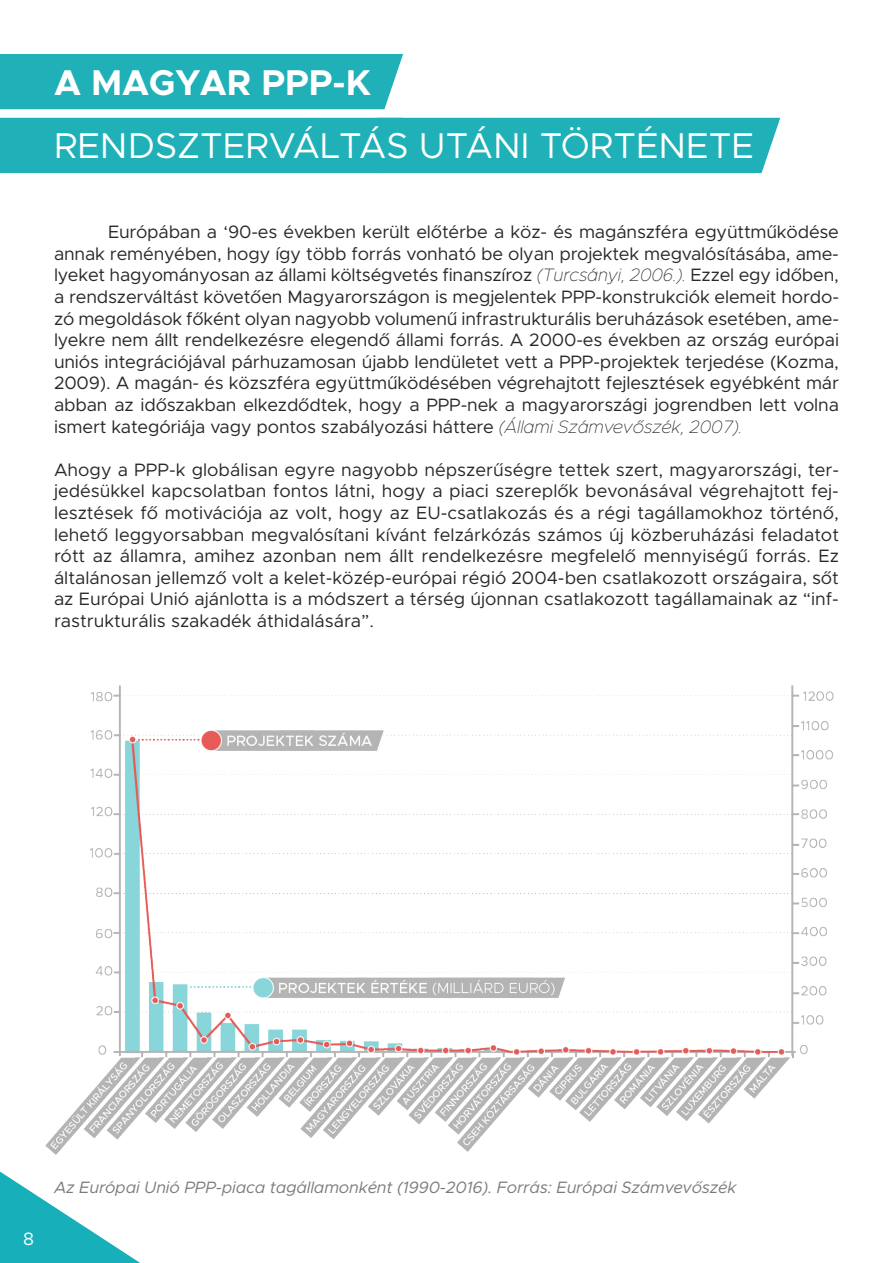
<style>
.page{position:relative;width:893px;height:1263px;background:#fff}
.page>*{position:absolute;margin:0;border:0;box-sizing:border-box;transform-origin:0 0}
.t1{font:36px "Metropolis";color:#fff}
.t2{font:700 36px "Metropolis";color:#fff}
.t3{font:18px/21.6px "Metropolis";letter-spacing:-.005em;color:#282827;text-align:justify}
.t4{font:18px "Metropolis";color:#fff}
.t5{font:italic 16.5px "Metropolis";letter-spacing:-.01em;color:#7c7b7b}
.s1{font-weight:100;font-style:italic}
</style>
<div class="page">
<svg style="left:0;top:1171px;width:140px;height:92px"></svg>
<img style="left:36px;top:685px;width:798px;height:492px">
<div style="left:0;top:54px;width:403px;height:55px;background:#1fb0b8"></div>
<div style="left:0;top:118px;width:780px;height:55px;background:#1fb0b8"></div>
<h1 class="t2" style="left:54px;top:60px;width:318px">A MAGYAR PPP-K</h1>
<h1 class="t1" style="left:54px;top:123px;width:702px">RENDSZTERVÁLTÁS UTÁNI TÖRTÉNETE</h1>
<p class="t3" style="left:54px;top:221px;width:786px;text-indent:54px">Európában a ‘90-es években került előtérbe a köz- és magánszféra együttműködése annak reményében, hogy így több forrás vonható be olyan projektek megvalósításába, ame&shy;lyeket hagyományosan az állami költségvetés finanszíroz <span class="s1">(Turcsányi, 2006.).</span> Ezzel egy időben, a rendszerváltást követően Magyarországon is megjelentek PPP-konstrukciók elemeit hordo&shy;zó megoldások főként olyan nagyobb volumenű infrastrukturális beruházások esetében, ame&shy;lyekre nem állt rendelkezésre elegendő állami forrás. A 2000-es években az ország európai uniós integrációjával párhuzamosan újabb lendületet vett a PPP-projektek terjedése (Kozma, 2009). A magán- és közszféra együttműködésében végrehajtott fejlesztések egyébként már abban az időszakban elkezdődtek, hogy a PPP-nek a magyarországi jogrendben lett volna ismert kategóriája vagy pontos szabályozási háttere <span class="s1">(Állami Számvevőszék, 2007).</span></p>
<p class="t3" style="left:54px;top:459px;width:786px">Ahogy a PPP-k globálisan egyre nagyobb népszerűségre tettek szert, magyarországi, ter&shy;jedésükkel kapcsolatban fontos látni, hogy a piaci szereplők bevonásával végrehajtott fej&shy;lesztések fő motivációja az volt, hogy az EU-csatlakozás és a régi tagállamokhoz történő, lehető leggyorsabban megvalósítani kívánt felzárkózás számos új közberuházási feladatot rótt az államra, amihez azonban nem állt rendelkezésre megfelelő mennyiségű forrás. Ez általánosan jellemző volt a kelet-közép-európai régió 2004-ben csatlakozott országaira, sőt az Európai Unió ajánlotta is a módszert a térség újonnan csatlakozott tagállamainak az “inf&shy;rastrukturális szakadék áthidalására”.</p>
<p class="t4" style="left:23px;top:1228px;width:12px">8</p>
<p class="t5" style="left:54px;top:1177px;width:684px">Az Európai Unió PPP-piaca tagállamonként (1990-2016). Forrás: Európai Számvevőszék</p>
</div>
